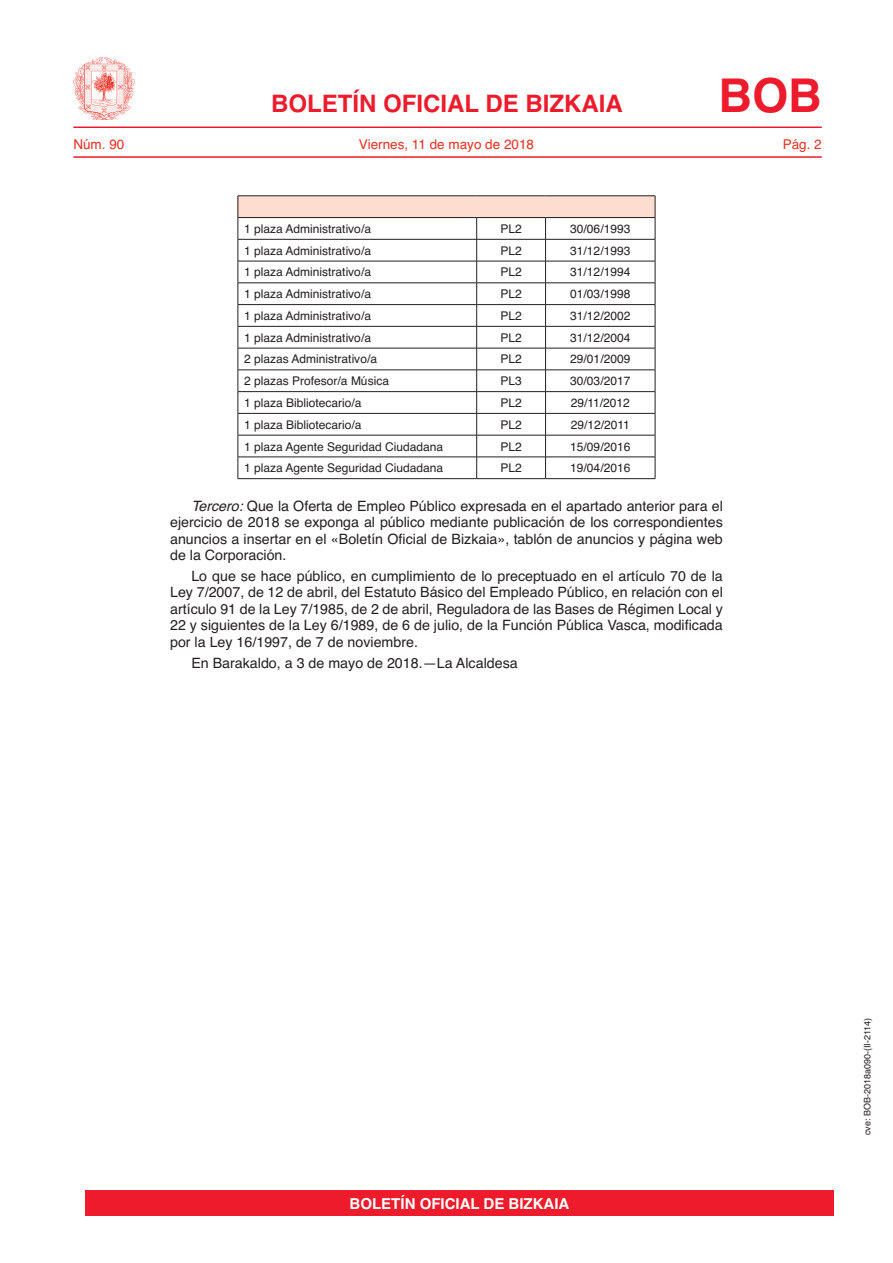
<style>
.page{position:relative;width:893px;height:1263px;background:#fff}
.page>*{position:absolute;margin:0;border:0;box-sizing:border-box;transform-origin:0 0}
.t1{font:700 46.5px "Helvetica";color:#ee1b2c}
.t2{font:700 24px "Helvetica";color:#ee1b2c}
.t3{font:700 15px "Helvetica";color:#fff}
.t4{font:14.25px/16.5px "Helvetica";color:#231f20;text-align:justify}
.t5{font:13.5px "Helvetica";color:#ee2e22}
.t6{font:12px "Helvetica";color:#231f20}
.t7{font:9px "Helvetica";color:#231f20}
.s1{font-style:italic}
</style>
<div class="page">
<hr style="left:73px;top:126px;width:749px;height:2px;background:#ee1b2c">
<hr style="left:73px;top:156px;width:749px;height:2px;background:#ee1b2c">
<img style="left:74px;top:58px;width:61px;height:61px">
<div style="left:238px;top:196px;width:417px;height:22px;background:#fdddd0"></div>
<hr style="left:238px;top:239px;width:239px;height:1px;background:#231f20">
<hr style="left:477px;top:239px;width:69px;height:1px;background:#231f20">
<hr style="left:546px;top:239px;width:109px;height:1px;background:#231f20">
<hr style="left:238px;top:261px;width:239px;height:1px;background:#231f20">
<hr style="left:477px;top:261px;width:69px;height:1px;background:#231f20">
<hr style="left:546px;top:261px;width:109px;height:1px;background:#231f20">
<hr style="left:238px;top:283px;width:239px;height:1px;background:#231f20">
<hr style="left:477px;top:283px;width:69px;height:1px;background:#231f20">
<hr style="left:546px;top:283px;width:109px;height:1px;background:#231f20">
<hr style="left:238px;top:304px;width:239px;height:1px;background:#231f20">
<hr style="left:477px;top:304px;width:69px;height:1px;background:#231f20">
<hr style="left:546px;top:304px;width:109px;height:1px;background:#231f20">
<hr style="left:238px;top:326px;width:239px;height:1px;background:#231f20">
<hr style="left:477px;top:326px;width:69px;height:1px;background:#231f20">
<hr style="left:546px;top:326px;width:109px;height:1px;background:#231f20">
<hr style="left:238px;top:348px;width:239px;height:1px;background:#231f20">
<hr style="left:477px;top:348px;width:69px;height:1px;background:#231f20">
<hr style="left:546px;top:348px;width:109px;height:1px;background:#231f20">
<hr style="left:238px;top:370px;width:239px;height:1px;background:#231f20">
<hr style="left:477px;top:370px;width:69px;height:1px;background:#231f20">
<hr style="left:546px;top:370px;width:109px;height:1px;background:#231f20">
<hr style="left:238px;top:391px;width:239px;height:1px;background:#231f20">
<hr style="left:477px;top:391px;width:69px;height:1px;background:#231f20">
<hr style="left:546px;top:391px;width:109px;height:1px;background:#231f20">
<hr style="left:238px;top:413px;width:239px;height:1px;background:#231f20">
<hr style="left:477px;top:413px;width:69px;height:1px;background:#231f20">
<hr style="left:546px;top:413px;width:109px;height:1px;background:#231f20">
<hr style="left:238px;top:435px;width:239px;height:1px;background:#231f20">
<hr style="left:477px;top:435px;width:69px;height:1px;background:#231f20">
<hr style="left:546px;top:435px;width:109px;height:1px;background:#231f20">
<hr style="left:238px;top:457px;width:239px;height:1px;background:#231f20">
<hr style="left:477px;top:457px;width:69px;height:1px;background:#231f20">
<svg style="left:476px;top:218px;width:1px;height:260px"></svg>
<hr style="left:546px;top:457px;width:109px;height:1px;background:#231f20">
<svg style="left:545px;top:218px;width:1px;height:260px"></svg>
<hr style="left:238px;top:478px;width:239px;height:1px;background:#231f20">
<hr style="left:477px;top:478px;width:69px;height:1px;background:#231f20">
<hr style="left:546px;top:478px;width:109px;height:1px;background:#231f20">
<hr style="left:238px;top:196px;width:239px;height:1px;background:#231f20">
<svg style="left:238px;top:196px;width:1px;height:282px"></svg>
<hr style="left:477px;top:196px;width:69px;height:1px;background:#231f20">
<hr style="left:546px;top:196px;width:109px;height:1px;background:#231f20">
<svg style="left:655px;top:196px;width:1px;height:282px"></svg>
<hr style="left:238px;top:217px;width:239px;height:1px;background:#231f20">
<hr style="left:477px;top:217px;width:69px;height:1px;background:#231f20">
<hr style="left:546px;top:217px;width:109px;height:1px;background:#231f20">
<div style="left:85px;top:1191px;width:748px;height:25px;background:#ee1b2c"></div>
<h2 class="t2" style="left:271px;top:84px;width:353px">BOLETÍN OFICIAL DE BIZKAIA</h2>
<h1 class="t1" style="left:718px;top:58px;width:105px">BOB</h1>
<p class="t5" style="left:73px;top:134px;width:53px">Núm. 90</p>
<p class="t5" style="left:359px;top:134px;width:177px">Viernes, 11 de mayo de 2018</p>
<p class="t5" style="left:783px;top:134px;width:41px">Pág. 2</p>
<p class="t6" style="left:244px;top:219px;width:128px">1 plaza Administrativo/a</p>
<p class="t6" style="left:500px;top:219px;width:23px">PL2</p>
<p class="t6" style="left:570px;top:219px;width:62px">30/06/1993</p>
<p class="t6" style="left:244px;top:241px;width:128px">1 plaza Administrativo/a</p>
<p class="t6" style="left:500px;top:241px;width:23px">PL2</p>
<p class="t6" style="left:570px;top:241px;width:62px">31/12/1993</p>
<p class="t6" style="left:244px;top:263px;width:128px">1 plaza Administrativo/a</p>
<p class="t6" style="left:500px;top:263px;width:23px">PL2</p>
<p class="t6" style="left:570px;top:263px;width:62px">31/12/1994</p>
<p class="t6" style="left:244px;top:285px;width:128px">1 plaza Administrativo/a</p>
<p class="t6" style="left:500px;top:285px;width:23px">PL2</p>
<p class="t6" style="left:570px;top:285px;width:62px">01/03/1998</p>
<p class="t6" style="left:244px;top:306px;width:128px">1 plaza Administrativo/a</p>
<p class="t6" style="left:500px;top:306px;width:23px">PL2</p>
<p class="t6" style="left:570px;top:306px;width:62px">31/12/2002</p>
<p class="t6" style="left:244px;top:328px;width:128px">1 plaza Administrativo/a</p>
<p class="t6" style="left:500px;top:328px;width:23px">PL2</p>
<p class="t6" style="left:570px;top:328px;width:62px">31/12/2004</p>
<p class="t6" style="left:244px;top:350px;width:134px">2 plazas Administrativo/a</p>
<p class="t6" style="left:500px;top:350px;width:23px">PL2</p>
<p class="t6" style="left:570px;top:350px;width:62px">29/01/2009</p>
<p class="t6" style="left:244px;top:372px;width:146px">2 plazas Profesor/a Música</p>
<p class="t6" style="left:500px;top:372px;width:23px">PL3</p>
<p class="t6" style="left:570px;top:372px;width:62px">30/03/2017</p>
<p class="t6" style="left:244px;top:393px;width:119px">1 plaza Bibliotecario/a</p>
<p class="t6" style="left:500px;top:393px;width:23px">PL2</p>
<p class="t6" style="left:571px;top:393px;width:61px">29/11/2012</p>
<p class="t6" style="left:244px;top:415px;width:119px">1 plaza Bibliotecario/a</p>
<p class="t6" style="left:500px;top:415px;width:23px">PL2</p>
<p class="t6" style="left:571px;top:415px;width:61px">29/12/2011</p>
<p class="t6" style="left:244px;top:437px;width:200px">1 plaza Agente Seguridad Ciudadana</p>
<p class="t6" style="left:500px;top:437px;width:23px">PL2</p>
<p class="t6" style="left:570px;top:437px;width:62px">15/09/2016</p>
<p class="t6" style="left:244px;top:459px;width:200px">1 plaza Agente Seguridad Ciudadana</p>
<p class="t6" style="left:500px;top:459px;width:23px">PL2</p>
<p class="t6" style="left:570px;top:459px;width:62px">19/04/2016</p>
<p class="t4" style="left:170px;top:498px;width:554px;text-indent:21px"><span class="s1">Tercero:</span> Que la Oferta de Empleo Público expresada en el apartado anterior para el ejercicio de 2018 se exponga al público mediante publicación de los correspondientes anuncios a insertar en el «Boletín Oficial de Bizkaia», tablón de anuncios y página web de la Corporación.</p>
<p class="t4" style="left:170px;top:568px;width:554px;text-indent:21px">Lo que se hace público, en cumplimiento de lo preceptuado en el artículo 70 de la Ley 7/2007, de 12 de abril, del Estatuto Básico del Empleado Público, en relación con el artículo 91 de la Ley 7/1985, de 2 de abril, Reguladora de las Bases de Régimen Local y 22 y siguientes de la Ley 6/1989, de 6 de julio, de la Función Pública Vasca, modificada por la Ley 16/1997, de 7 de noviembre.</p>
<p class="t4" style="left:191px;top:655px;width:328px">En Barakaldo, a 3 de mayo de 2018.—La Alcaldesa</p>
<p class="t3" style="left:350px;top:1192px;width:221px">BOLETÍN OFICIAL DE BIZKAIA</p>
<p class="t7" style="left:860px;top:1135px;width:119px;rotate:-90deg">cve: BOB-2018a090-(II-2114)</p>
</div>
